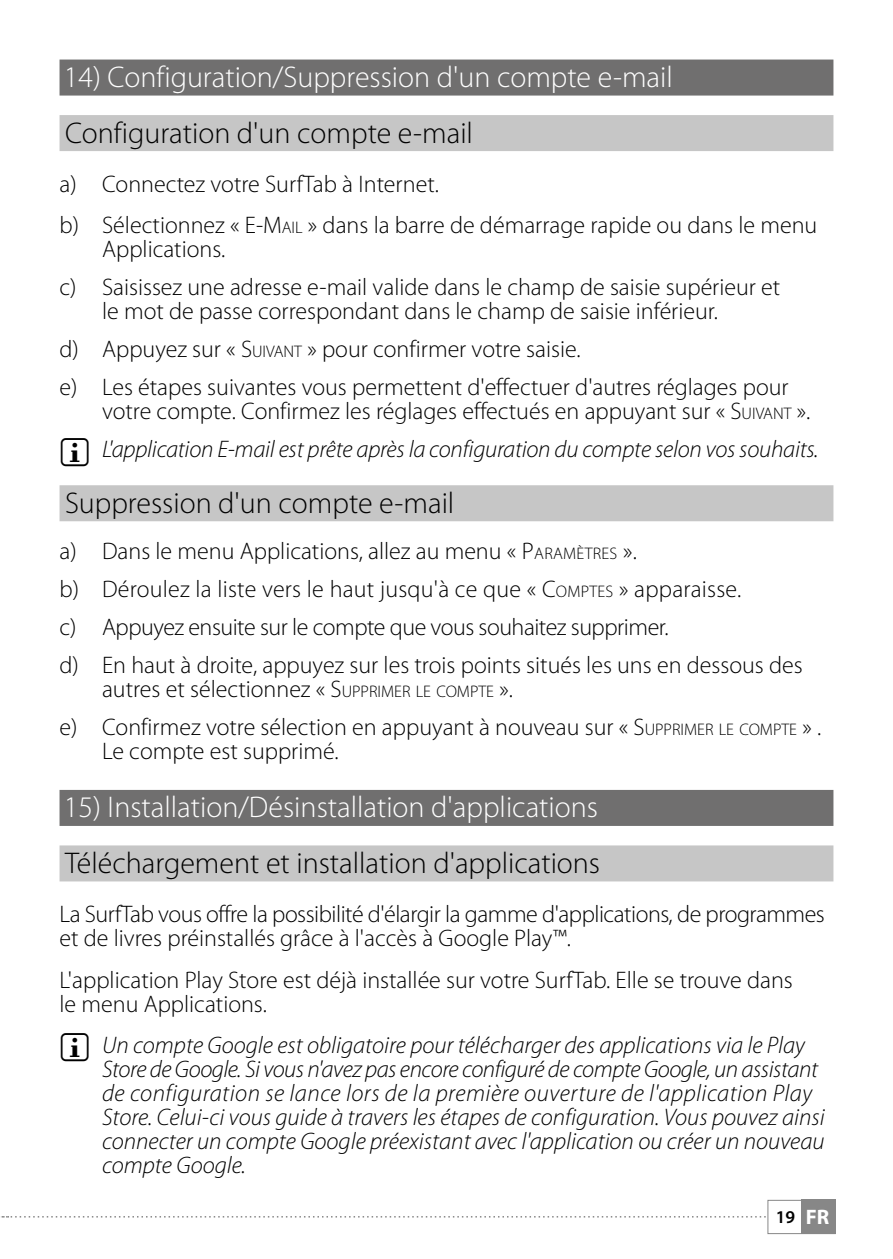
<style>
.page{position:relative;width:893px;height:1259px;background:#fff}
.page>*{position:absolute;margin:0;border:0;box-sizing:border-box;transform-origin:0 0}
.t1{font:300 30px "Myriad Pro";color:#000}
.t2{font:300 30px "Myriad Pro";color:#fff}
.t3{font:300 24px/38.1px "Myriad Pro";color:#000}
.t4{font:italic 300 24px/24px "Myriad Pro";color:#000}
.t5{font:300 24px/24px "Myriad Pro";letter-spacing:-.02em;color:#000}
.t6{font:600 18px "Myriad Pro";color:#000}
.s1{font-style:inherit}
.s2{font-size:16.8px}
.s3{font-style:normal}
.s4{font-style:normal;font-size:16.8px}
.s5{font-weight:700;font-size:21px;color:#fff}
</style>
<div class="page">
<div style="left:801px;top:1200px;width:35px;height:34px;background:#878787"></div>
<div style="left:767px;top:1200px;width:69px;height:34px;border:1px solid #878787"></div>
<svg style="left:1px;top:1216px;width:765px;height:1px"></svg>
<div style="left:60px;top:60px;width:773px;height:36px;background:#706f6f"></div>
<div style="left:60px;top:115px;width:773px;height:36px;background:#c6c6c6"></div>
<div style="left:60px;top:485px;width:773px;height:36px;background:#c6c6c6"></div>
<div style="left:60px;top:790px;width:773px;height:36px;background:#706f6f"></div>
<div style="left:60px;top:845px;width:773px;height:36px;background:#c6c6c6"></div>
<p class="t2" style="left:64px;top:61px;width:611px">14) Configuration/Suppression d'un compte e-mail</p>
<p class="t1" style="left:65px;top:116px;width:409px">Configuration d'un compte e-mail</p>
<p class="t3" style="left:60px;top:164px;width:759px;line-height:41.1px">a) Connectez votre SurfTab à Internet.<br>b) Sélectionnez « <span class="s1">E-M</span><span class="s2">AIL</span> » dans la barre de démarrage rapide ou dans le menu</p>
<p class="t3" style="left:60px;top:230px;width:722px;text-indent:43px">Applications.<br>c) Saisissez une adresse e-mail valide dans le champ de saisie supérieur et</p>
<p class="t3" style="left:60px;top:292px;width:731px;text-indent:43px">le mot de passe correspondant dans le champ de saisie inférieur.<br>d) Appuyez sur « <span class="s1">S</span><span class="s2">UIVANT</span> » pour confirmer votre saisie.<br>e) Les étapes suivantes vous permettent d'effectuer d'autres réglages pour</p>
<p class="t4" style="left:102px;top:393px;width:718px;line-height:38.1px"><span class="s3">votre compte. Confirmez les réglages effectués en appuyant sur «</span> <span class="s3">S</span><span class="s4">UIVANT</span> <span class="s3">».<br></span>L'application E-mail est prête après la configuration du compte selon vos souhaits.</p>
<p class="t1" style="left:65px;top:486px;width:391px">Suppression d'un compte e-mail</p>
<p class="t3" style="left:60px;top:532px;width:745px">a) Dans le menu Applications, allez au menu « <span class="s1">P</span><span class="s2">ARAMÈTRES</span> ».<br>b) Déroulez la liste vers le haut jusqu'à ce que « <span class="s1">C</span><span class="s2">OMPTES</span> » apparaisse.<br>c) Appuyez ensuite sur le compte que vous souhaitez supprimer.<br>d) En haut à droite, appuyez sur les trois points situés les uns en dessous des</p>
<p class="t3" style="left:60px;top:671px;width:763px;text-indent:43px">autres et sélectionnez « <span class="s1">S</span><span class="s2">UPPRIMER LE COMPTE</span> ».<br>e) Confirmez votre sélection en appuyant à nouveau sur « <span class="s1">S</span><span class="s2">UPPRIMER LE COMPTE</span> » .</p>
<p class="t3" style="left:102px;top:732px;width:238px">Le compte est supprimé.</p>
<p class="t2" style="left:64px;top:791px;width:536px">15) Installation/Désinstallation d'applications</p>
<p class="t1" style="left:65px;top:846px;width:537px">Téléchargement et installation d'applications</p>
<p class="t5" style="left:60px;top:903px;width:767px">La SurfTab vous offre la possibilité d'élargir la gamme d'applications, de programmes et de livres préinstallés grâce à l'accès à Google Play™.</p>
<p class="t3" style="left:60px;top:968px;width:735px;line-height:24px">L'application Play Store est déjà installée sur votre SurfTab. Elle se trouve dans le menu Applications.</p>
<p class="t4" style="left:102px;top:1033px;width:724px">Un compte Google est obligatoire pour télécharger des applications via le Play Store de Google. Si vous n'avez pas encore configuré de compte Google, un assistant de configuration se lance lors de la première ouverture de l'application Play Store. Celui-ci vous guide à travers les étapes de configuration. Vous pouvez ainsi connecter un compte Google préexistant avec l'application ou créer un nouveau compte Google.</p>
<p class="t6" style="left:776px;top:1206px;width:55px">19 <span class="s5">FR</span></p>
</div>
